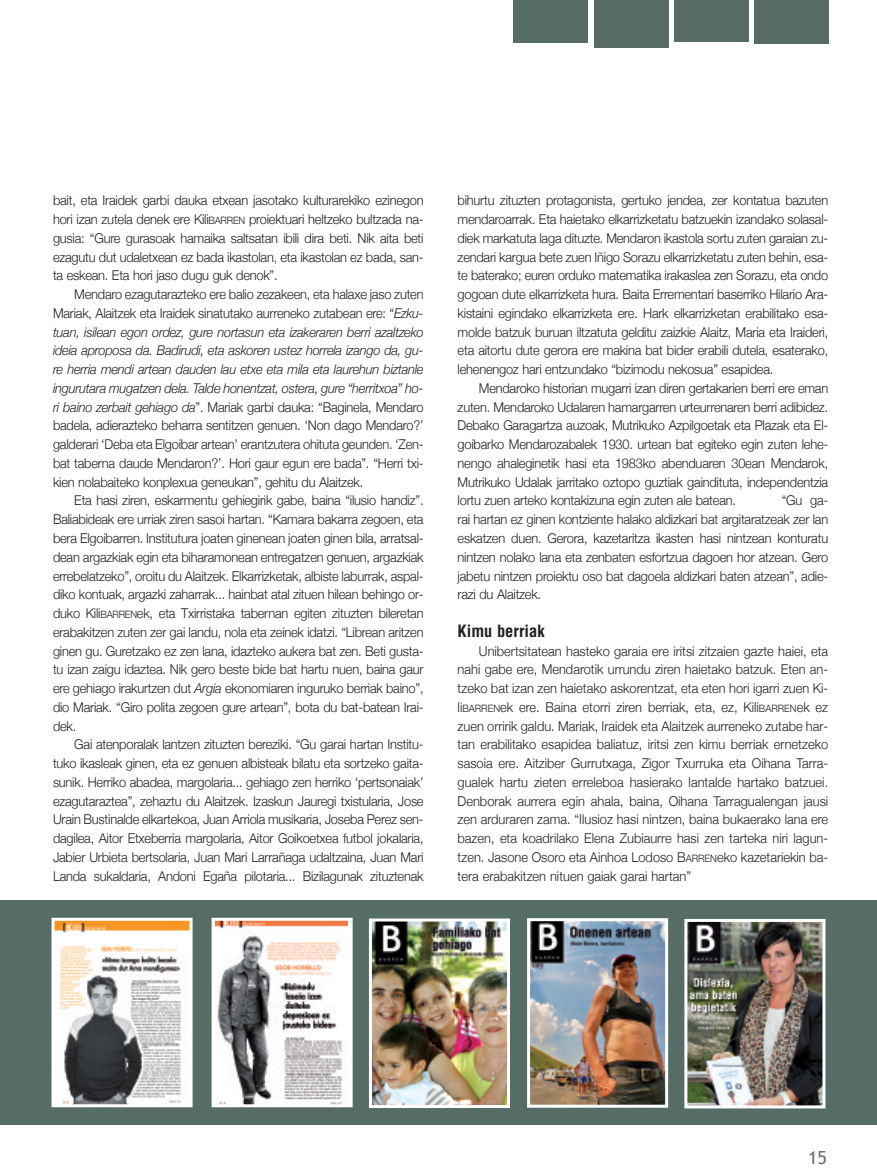
<style>
.page{position:relative;width:877px;height:1175px;background:#fff}
.page>*{position:absolute;margin:0;border:0;box-sizing:border-box;transform-origin:0 0}
.t1{font:18px "Trebuchet MS";color:#716c6b}
.t2{font:700 condensed 16.5px "Helvetica";color:#231f20}
.t3{font:300 13.5px/18.8px "Helvetica Neue";letter-spacing:-.015em;color:#231f20;text-align:justify;scale:.95 1}
.s1{font-size:10.2px}
.s2{font-style:italic}
</style>
<div class="page">
<div style="left:0;top:900px;width:877px;height:224px;background:#566d67"></div>
<img style="left:56px;top:921px;width:133px;height:182px">
<div style="left:52px;top:917px;width:141px;height:190px;border:3px solid #fff"></div>
<img style="left:216px;top:921px;width:132px;height:182px">
<div style="left:212px;top:917px;width:141px;height:190px;border:3px solid #fff"></div>
<img style="left:373px;top:922px;width:133px;height:182px">
<div style="left:369px;top:918px;width:141px;height:190px;border:3px solid #fff"></div>
<img style="left:531px;top:922px;width:133px;height:181px">
<div style="left:527px;top:918px;width:141px;height:189px;border:3px solid #fff"></div>
<img style="left:688px;top:923px;width:133px;height:181px">
<div style="left:684px;top:919px;width:141px;height:189px;border:3px solid #fff"></div>
<div style="left:514px;top:0;width:74px;height:43px;background:#566d67"></div>
<div style="left:594px;top:0;width:74px;height:48px;background:#566d67"></div>
<div style="left:674px;top:0;width:74px;height:41px;background:#566d67"></div>
<div style="left:754px;top:0;width:74px;height:44px;background:#566d67"></div>
<p class="t3" style="left:53px;top:191px;width:392px">bait, eta Iraidek garbi dauka etxean jasotako kulturarekiko ezinegon hori izan zutela denek ere Kili<span class="s1">BARREN</span> proiektuari heltzeko bultzada na&shy;gusia: “Gure gurasoak hamaika saltsatan ibili dira beti. Nik aita beti ezagutu dut udaletxean ez bada ikastolan, eta ikastolan ez bada, san&shy;ta eskean. Eta hori jaso dugu guk denok”.</p>
<p class="t3" style="left:53px;top:285px;width:392px;text-indent:21px">Mendaro ezagutarazteko ere balio zezakeen, eta halaxe jaso zuten Mariak, Alaitzek eta Iraidek sinatutako aurreneko zutabean ere: “<span class="s2">Ezku&shy;tuan, isilean egon ordez, gure nortasun eta izakeraren berri azaltzeko ideia aproposa da. Badirudi, eta askoren ustez horrela izango da, gu&shy;re herria mendi artean dauden lau etxe eta mila eta laurehun biztanle ingurutara mugatzen dela. Talde honentzat, ostera, gure “herritxoa” ho&shy;ri baino zerbait gehiago da</span>”. Mariak garbi dauka: “Baginela, Mendaro badela, adierazteko beharra sentitzen genuen. ‘Non dago Mendaro?’ galderari ‘Deba eta Elgoibar artean’ erantzutera ohituta geunden. ‘Zen&shy;bat taberna daude Mendaron?’. Hori gaur egun ere bada”. “Herri txi&shy;kien nolabaiteko konplexua geneukan”, gehitu du Alaitzek.</p>
<p class="t3" style="left:53px;top:491px;width:392px;text-indent:21px">Eta hasi ziren, eskarmentu gehiegirik gabe, baina “ilusio handiz”.<br>Baliabideak ere urriak ziren sasoi hartan. “Kamara bakarra zegoen, eta bera Elgoibarren. Institutura joaten ginenean joaten ginen bila, arratsal&shy;dean argazkiak egin eta biharamonean entregatzen genuen, argazkiak errebelatzeko”, oroitu du Alaitzek. Elkarrizketak, albiste laburrak, aspal&shy;diko kontuak, argazki zaharrak... hainbat atal zituen hilean behingo or&shy;duko Kili<span class="s1">BARREN</span>ek, eta Txirristaka tabernan egiten zituzten bileretan erabakitzen zuten zer gai landu, nola eta zeinek idatzi. “Librean aritzen ginen gu. Guretzako ez zen lana, idazteko aukera bat zen. Beti gusta&shy;tu izan zaigu idaztea. Nik gero beste bide bat hartu nuen, baina gaur ere gehiago irakurtzen dut <span class="s2">Argia</span> ekonomiaren inguruko berriak baino”, dio Mariak. “Giro polita zegoen gure artean”, bota du bat-batean Irai&shy;dek.</p>
<p class="t3" style="left:53px;top:735px;width:392px;text-indent:21px">Gai atenporalak lantzen zituzten bereziki. “Gu garai hartan Institu&shy;tuko ikasleak ginen, eta ez genuen albisteak bilatu eta sortzeko gaita&shy;sunik. Herriko abadea, margolaria... gehiago zen herriko ‘pertsonaiak’ ezagutaraztea”, zehaztu du Alaitzek. Izaskun Jauregi txistularia, Jose Urain Bustinalde elkartekoa, Juan Arriola musikaria, Joseba Perez sen&shy;dagilea, Aitor Etxeberria margolaria, Aitor Goikoetxea futbol jokalaria, Jabier Urbieta bertsolaria, Juan Mari Larrañaga udaltzaina, Juan Mari Landa sukaldaria, Andoni Egaña pilotaria... Bizilagunak zituztenak</p>
<p class="t3" style="left:458px;top:191px;width:392px">bihurtu zituzten protagonista, gertuko jendea, zer kontatua bazuten mendaroarrak. Eta haietako elkarrizketatu batzuekin izandako solasal&shy;diek markatuta laga dituzte. Mendaron ikastola sortu zuten garaian zu&shy;zendari kargua bete zuen Iñigo Sorazu elkarrizketatu zuten behin, esa&shy;te baterako; euren orduko matematika irakaslea zen Sorazu, eta ondo gogoan dute elkarrizketa hura. Baita Errementari baserriko Hilario Ara&shy;kistaini egindako elkarrizketa ere. Hark elkarrizketan erabilitako esa&shy;molde batzuk buruan iltzatuta gelditu zaizkie Alaitz, Maria eta Iraideri, eta aitortu dute gerora ere makina bat bider erabili dutela, esaterako, lehenengoz hari entzundako “bizimodu nekosua” esapidea.</p>
<p class="t3" style="left:458px;top:378px;width:392px;text-indent:21px">Mendaroko historian mugarri izan diren gertakarien berri ere eman zuten. Mendaroko Udalaren hamargarren urteurrenaren berri adibidez.<br>Debako Garagartza auzoak, Mutrikuko Azpilgoetak eta Plazak eta El&shy;goibarko Mendarozabalek 1930. urtean bat egiteko egin zuten lehe&shy;nengo ahaleginetik hasi eta 1983ko abenduaren 30ean Mendarok, Mutrikuko Udalak jarritako oztopo guztiak gaindituta, independentzia lortu zuen arteko kontakizuna egin zuten ale batean.</p>
<p class="t3" style="left:458px;top:491px;width:392px;text-indent:324px">“Gu ga&shy;rai hartan ez ginen kontziente halako aldizkari bat argitaratzeak zer lan eskatzen duen. Gerora, kazetaritza ikasten hasi nintzean konturatu nintzen nolako lana eta zenbaten esfortzua dagoen hor atzean. Gero jabetu nintzen proiektu oso bat dagoela aldizkari baten atzean”, adie&shy;razi du Alaitzek.</p>
<p class="t2" style="left:458px;top:621px;width:89px">Kimu berriak</p>
<p class="t3" style="left:458px;top:641px;width:392px;text-indent:21px">Unibertsitatean hasteko garaia ere iritsi zitzaien gazte haiei, eta nahi gabe ere, Mendarotik urrundu ziren haietako batzuk. Eten an&shy;tzeko bat izan zen haietako askorentzat, eta eten hori igarri zuen Ki&shy;li<span class="s1">BARREN</span>ek ere. Baina etorri ziren berriak, eta, ez, Kili<span class="s1">BARREN</span>ek ez zuen orririk galdu. Mariak, Iraidek eta Alaitzek aurreneko zutabe har&shy;tan erabilitako esapidea baliatuz, iritsi zen kimu berriak ernetzeko sasoia ere. Aitziber Gurrutxaga, Zigor Txurruka eta Oihana Tarra&shy;gualek hartu zieten erreleboa hasierako lantalde hartako batzuei.<br>Denborak aurrera egin ahala, baina, Oihana Tarragualengan jausi zen arduraren zama. “Ilusioz hasi nintzen, baina bukaerako lana ere bazen, eta koadrilako Elena Zubiaurre hasi zen tarteka niri lagun&shy;tzen. Jasone Osoro eta Ainhoa Lodoso B<span class="s1">ARREN</span>eko kazetariekin ba&shy;tera erabakitzen nituen gaiak garai hartan”</p>
<h1 class="t1" style="left:808px;top:1147px;width:20px">15</h1>
</div>
